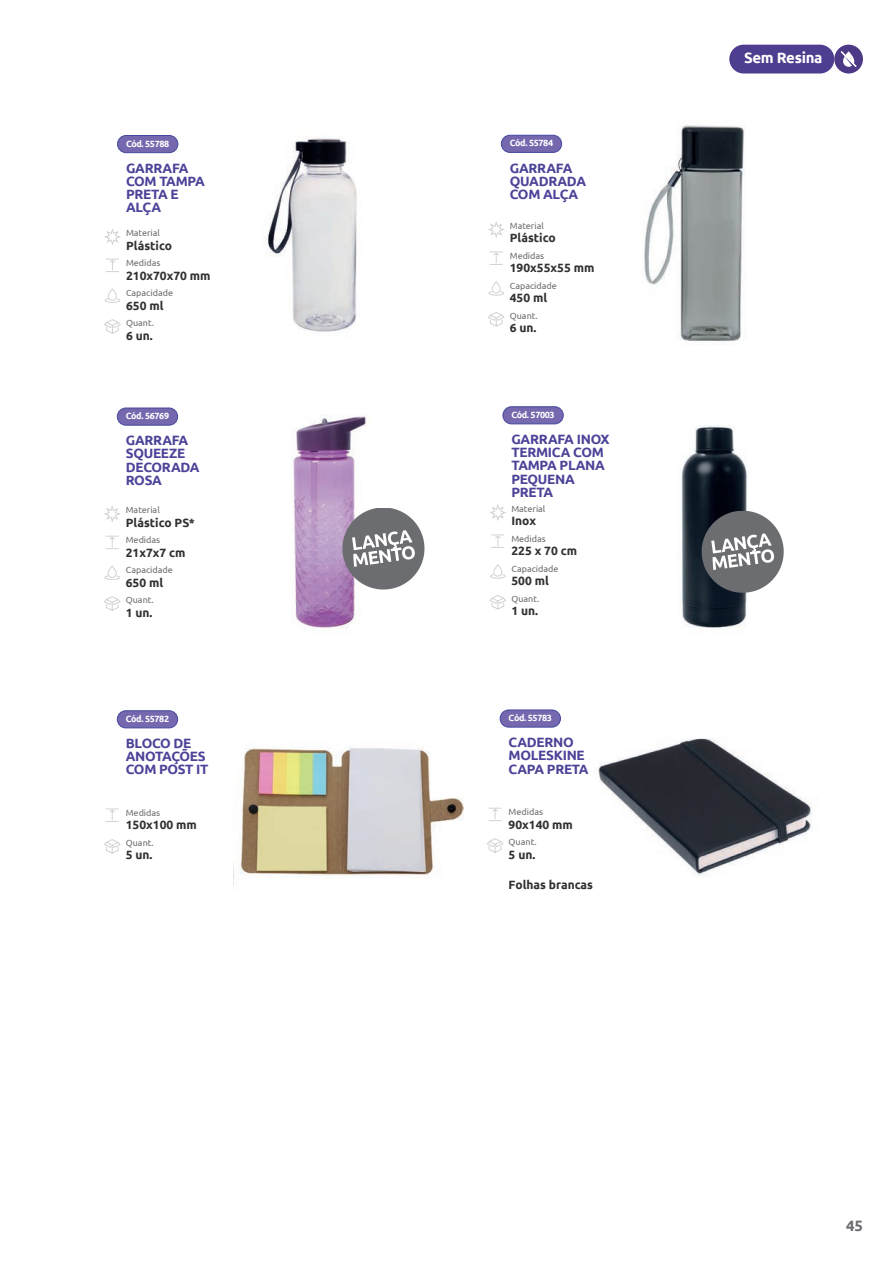
<style>
.page{position:relative;width:893px;height:1263px;background:#fff}
.page>*{position:absolute;margin:0;border:0;box-sizing:border-box;transform-origin:0 0}
.t1{font:700 15px "Ubuntu";letter-spacing:-.02em;color:#fff}
.t2{font:700 15px "Ubuntu";color:#6c6d70}
.Nome_do_Produto{font:700 13.5px/13.2px "Ubuntu";letter-spacing:-.02em;color:#4b4398}
.Característica{font:700 12px "Ubuntu";color:#312f30}
.Tópico{font:9px "Ubuntu";color:#6c6d70}
.Código{font:700 9px "Ubuntu";letter-spacing:-.04em;color:#fff}
</style>
<div class="page">
<div style="left:834px;top:45px;width:29px;height:29px;background:#4c3a87;border-radius:50%"></div>
<svg style="left:841px;top:51px;width:16px;height:16px"></svg>
<div style="left:729px;top:45px;width:105px;height:29px;background:#4f3d8f;border-radius:14px"></div>
<img style="left:264px;top:138px;width:93px;height:194px">
<div style="left:118px;top:135px;width:60px;height:18px;background:#7568ae;border-radius:9px"></div>
<div style="left:117px;top:135px;width:61px;height:18px;border:1px solid #45489e;border-radius:9px"></div>
<svg style="left:104px;top:319px;width:17px;height:15px"></svg>
<svg style="left:106px;top:259px;width:13px;height:13px"></svg>
<svg style="left:104px;top:229px;width:17px;height:16px"></svg>
<svg style="left:105px;top:289px;width:15px;height:14px"></svg>
<img style="left:644px;top:125px;width:102px;height:216px">
<div style="left:501px;top:135px;width:61px;height:17px;background:#7568ae;border-radius:9px"></div>
<div style="left:501px;top:135px;width:61px;height:18px;border:1px solid #45489e;border-radius:9px"></div>
<svg style="left:488px;top:312px;width:17px;height:15px"></svg>
<svg style="left:489px;top:251px;width:14px;height:14px"></svg>
<svg style="left:488px;top:222px;width:17px;height:16px"></svg>
<svg style="left:488px;top:282px;width:16px;height:14px"></svg>
<img style="left:292px;top:415px;width:133px;height:213px">
<div style="left:117px;top:408px;width:61px;height:17px;background:#7568ae;border-radius:9px"></div>
<div style="left:117px;top:408px;width:61px;height:17px;border:1px solid #45489e;border-radius:9px"></div>
<svg style="left:104px;top:596px;width:17px;height:15px"></svg>
<svg style="left:105px;top:536px;width:14px;height:13px"></svg>
<svg style="left:104px;top:506px;width:16px;height:16px"></svg>
<svg style="left:104px;top:566px;width:16px;height:14px"></svg>
<div style="left:342px;top:508px;width:82px;height:81px;background:#6c6d70;border-radius:50%"></div>
<svg style="left:352px;top:530px;width:63px;height:37px"></svg>
<img style="left:681px;top:425px;width:103px;height:203px">
<div style="left:503px;top:407px;width:60px;height:17px;background:#7568ae;border-radius:9px"></div>
<div style="left:503px;top:406px;width:61px;height:18px;border:1px solid #45489e;border-radius:9px"></div>
<svg style="left:489px;top:595px;width:17px;height:15px"></svg>
<svg style="left:491px;top:534px;width:14px;height:14px"></svg>
<svg style="left:490px;top:505px;width:16px;height:16px"></svg>
<svg style="left:490px;top:565px;width:16px;height:14px"></svg>
<div style="left:702px;top:511px;width:82px;height:82px;background:#6c6d70;border-radius:50%"></div>
<svg style="left:711px;top:533px;width:63px;height:37px"></svg>
<img style="left:239px;top:747px;width:224px;height:131px">
<div style="left:117px;top:711px;width:61px;height:17px;background:#7568ae;border-radius:9px"></div>
<div style="left:117px;top:710px;width:61px;height:18px;border:1px solid #45489e;border-radius:9px"></div>
<svg style="left:104px;top:839px;width:17px;height:15px"></svg>
<svg style="left:105px;top:808px;width:14px;height:14px"></svg>
<img style="left:598px;top:738px;width:214px;height:139px">
<div style="left:500px;top:710px;width:60px;height:17px;background:#7568ae;border-radius:9px"></div>
<div style="left:500px;top:710px;width:61px;height:17px;border:1px solid #45489e;border-radius:9px"></div>
<svg style="left:486px;top:838px;width:18px;height:15px"></svg>
<svg style="left:488px;top:807px;width:14px;height:14px"></svg>
<p class="Código" style="left:126px;top:138px;width:45px">Cód. 55788</p>
<p class="Código" style="left:510px;top:138px;width:45px">Cód. 55784</p>
<p class="Nome_do_Produto" style="left:126px;top:161px;width:80px">GARRAFA<br>COM TAMPA<br>PRETA E<br>ALÇA</p>
<p class="Nome_do_Produto" style="left:510px;top:161px;width:78px">GARRAFA<br>QUADRADA<br>COM ALÇA</p>
<p class="Tópico" style="left:126px;top:227px;width:36px">Material</p>
<p class="Tópico" style="left:126px;top:257px;width:36px">Medidas</p>
<p class="Tópico" style="left:126px;top:287px;width:49px">Capacidade</p>
<p class="Característica" style="left:126px;top:238px;width:47px">Plástico</p>
<p class="Característica" style="left:126px;top:268px;width:86px">210x70x70 mm</p>
<p class="Característica" style="left:126px;top:298px;width:39px">650 ml</p>
<p class="Tópico" style="left:126px;top:317px;width:29px">Quant.</p>
<p class="Característica" style="left:126px;top:328px;width:28px">6 un.</p>
<p class="Tópico" style="left:510px;top:220px;width:36px">Material</p>
<p class="Tópico" style="left:510px;top:250px;width:36px">Medidas</p>
<p class="Tópico" style="left:510px;top:280px;width:49px">Capacidade</p>
<p class="Característica" style="left:510px;top:231px;width:47px">Plástico</p>
<p class="Característica" style="left:510px;top:261px;width:86px">190x55x55 mm</p>
<p class="Característica" style="left:510px;top:291px;width:39px">450 ml</p>
<p class="Tópico" style="left:510px;top:310px;width:29px">Quant.</p>
<p class="Característica" style="left:510px;top:321px;width:28px">6 un.</p>
<p class="Código" style="left:126px;top:411px;width:45px">Cód. 56769</p>
<p class="Código" style="left:511px;top:409px;width:45px">Cód. 57003</p>
<p class="Nome_do_Produto" style="left:126px;top:434px;width:75px">GARRAFA<br>SQUEEZE<br>DECORADA<br>ROSA</p>
<p class="Nome_do_Produto" style="left:511px;top:432px;width:100px">GARRAFA INOX<br>TERMICA COM<br>TAMPA PLANA<br>PEQUENA<br>PRETA</p>
<p class="Tópico" style="left:126px;top:504px;width:36px">Material</p>
<p class="Tópico" style="left:126px;top:534px;width:36px">Medidas</p>
<p class="Tópico" style="left:126px;top:564px;width:49px">Capacidade</p>
<p class="Característica" style="left:126px;top:575px;width:39px">650 ml</p>
<p class="Característica" style="left:126px;top:515px;width:71px">Plástico PS*</p>
<p class="Característica" style="left:126px;top:545px;width:61px">21x7x7 cm</p>
<p class="Tópico" style="left:126px;top:594px;width:29px">Quant.</p>
<p class="Tópico" style="left:511px;top:503px;width:36px">Material</p>
<p class="Tópico" style="left:511px;top:533px;width:36px">Medidas</p>
<p class="Tópico" style="left:511px;top:563px;width:49px">Capacidade</p>
<p class="Característica" style="left:511px;top:574px;width:39px">500 ml</p>
<p class="Característica" style="left:511px;top:514px;width:26px">Inox</p>
<p class="Característica" style="left:511px;top:544px;width:67px">225 x 70 cm</p>
<p class="Tópico" style="left:511px;top:593px;width:29px">Quant.</p>
<p class="Característica" style="left:126px;top:605px;width:28px">1 un.</p>
<p class="Característica" style="left:511px;top:604px;width:28px">1 un.</p>
<p class="Código" style="left:126px;top:713px;width:45px">Cód. 55782</p>
<p class="Código" style="left:509px;top:712px;width:45px">Cód. 55783</p>
<p class="Nome_do_Produto" style="left:126px;top:736px;width:84px">BLOCO DE<br>ANOTAÇÕES<br>COM POST IT</p>
<p class="Nome_do_Produto" style="left:509px;top:736px;width:81px">CADERNO<br>MOLESKINE<br>CAPA PRETA</p>
<p class="Tópico" style="left:126px;top:807px;width:36px">Medidas</p>
<p class="Tópico" style="left:509px;top:806px;width:36px">Medidas</p>
<p class="Característica" style="left:126px;top:818px;width:73px">150x100 mm</p>
<p class="Tópico" style="left:126px;top:837px;width:29px">Quant.</p>
<p class="Característica" style="left:509px;top:817px;width:66px">90x140 mm</p>
<p class="Tópico" style="left:509px;top:836px;width:29px">Quant.</p>
<p class="Característica" style="left:126px;top:848px;width:28px">5 un.</p>
<p class="Característica" style="left:509px;top:847px;width:28px">5 un.</p>
<p class="Característica" style="left:509px;top:877px;width:86px">Folhas brancas</p>
<p class="t1" style="left:744px;top:49px;width:80px">Sem Resina</p>
<p class="t2" style="left:846px;top:1216px;width:18px">45</p>
</div>
